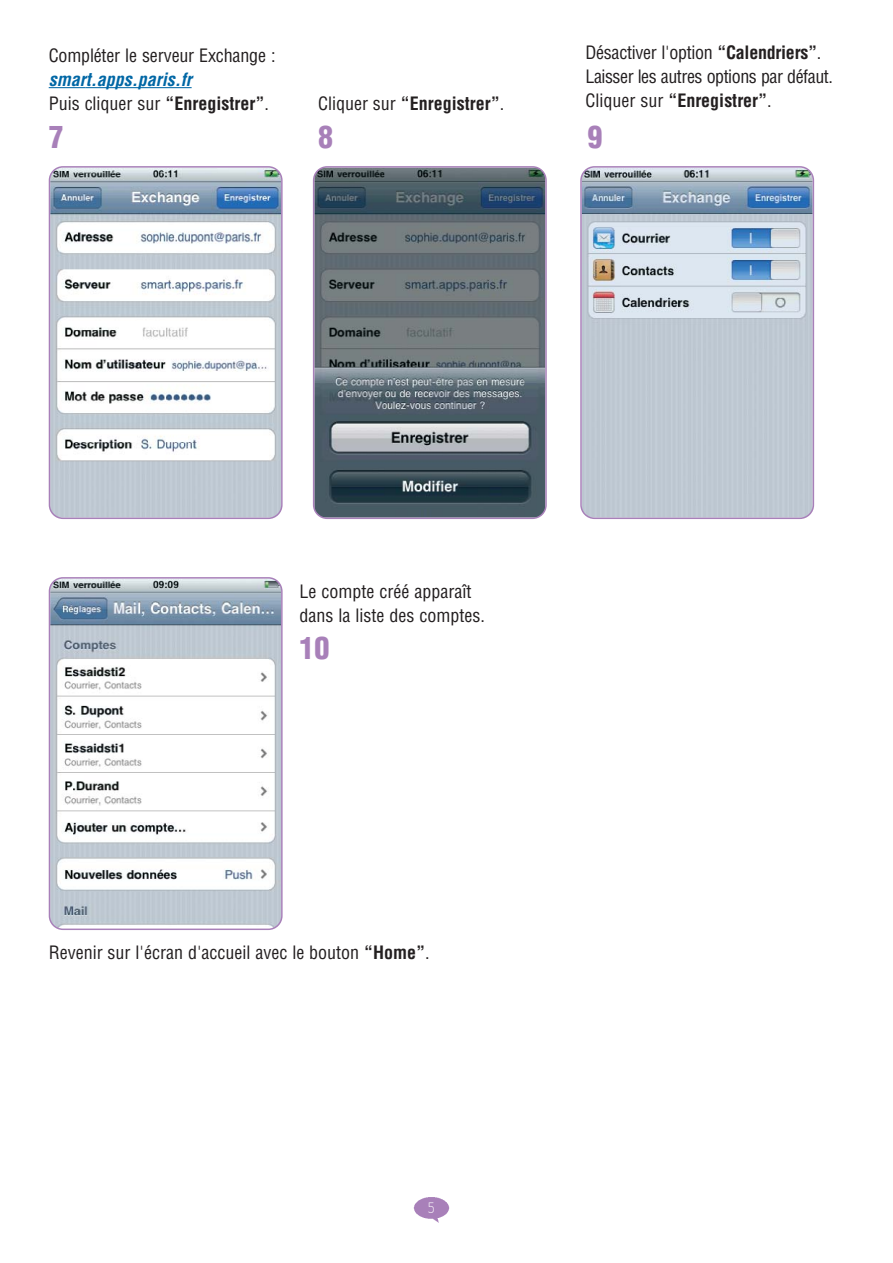
<style>
.page{position:relative;width:893px;height:1263px;background:#fff}
.page>*{position:absolute;margin:0;border:0;box-sizing:border-box;transform-origin:0 0}
.t1{font:900 condensed 30px "Helvetica";color:#a880b9}
.t2{font:condensed 18px/24px "Helvetica";color:#231f20}
.t3{font:condensed 18px/24px "Helvetica";letter-spacing:-.025em;color:#231f20}
.t4{font:700 condensed 18px "Helvetica";color:#231f20}
.t5{font:15px "Capsuula";color:#fff}
.s1{font-weight:700;font-style:italic;color:#0067a5}
.s2{font-weight:700}
.s3{font-weight:400}
</style>
<div class="page">
<img style="left:413px;top:1197px;width:37px;height:26px">
<svg style="left:49px;top:166px;width:234px;height:353px"></svg>
<svg style="left:580px;top:166px;width:234px;height:353px;background:#b9c4d1"></svg>
<svg style="left:313px;top:166px;width:234px;height:353px;background:#636e77"></svg>
<hr style="left:49px;top:87px;width:37px;height:1px;background:#0067a5">
<hr style="left:86px;top:87px;width:106px;height:1px;background:#0067a5">
<svg style="left:49px;top:577px;width:234px;height:353px"></svg>
<p class="t2" style="left:49px;top:43px;width:228px">Compléter le serveur Exchange : <span class="s1">smart.apps.paris.fr<br></span>Puis cliquer sur <span class="s2">“Enregistrer”</span>.</p>
<p class="t1" style="left:49px;top:118px;width:16px">7</p>
<p class="t3" style="left:585px;top:40px;width:249px">Désactiver l'option <span class="s2">“Calendriers”</span>.<br>Laisser les autres options par défaut.<br>Cliquer sur <span class="s2">“Enregistrer”</span>.</p>
<p class="t4" style="left:318px;top:93px;width:188px"><span class="s3">Cliquer sur</span> “Enregistrer”<span class="s3">.</span></p>
<p class="t1" style="left:318px;top:118px;width:16px">8</p>
<p class="t1" style="left:587px;top:118px;width:16px">9</p>
<p class="t2" style="left:300px;top:579px;width:187px">Le compte créé apparaît dans la liste des comptes.</p>
<p class="t1" style="left:300px;top:629px;width:31px">10</p>
<p class="t2" style="left:49px;top:940px;width:382px">Revenir sur l'écran d'accueil avec le bouton <span class="s2">“Home”</span>.</p>
<p class="t5" style="left:428px;top:1199px;width:8px">5</p>
</div>
